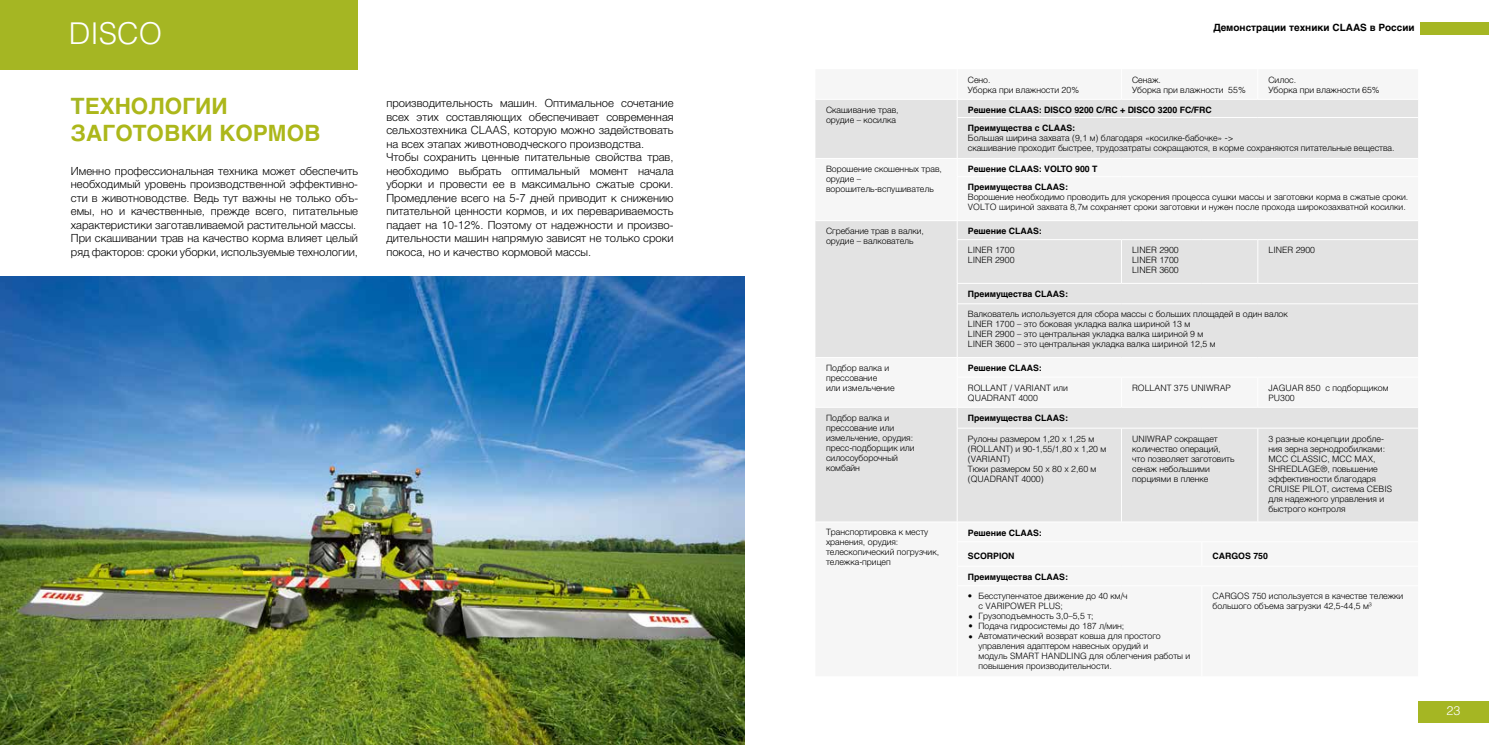
<style>
.page{position:relative;width:1489px;height:745px;background:#fff}
.page>*{position:absolute;margin:0;border:0;box-sizing:border-box;transform-origin:0 0}
.t1{font:300 30px "Helvetica";color:#fff}
.t2{font:700 22.5px/27px "Helvetica";color:#acb71a}
.t3{font:300 12.5px "Helvetica";color:#fff}
.t4{font:300 11.25px/13.5px "Helvetica";color:#000}
.t5{font:700 10px "Helvetica";color:#000}
.t6{font:300 8.75px/10px "Helvetica";color:#000}
.t7{font:700 8.75px/18.1px "Helvetica";color:#000}
.s1{color:#a5b623}
</style>
<div class="page">
<div style="left:1419px;top:22px;width:69px;height:13px;background:#a5b623"></div>
<div style="left:1417px;top:700px;width:71px;height:22px;background:#a5b623"></div>
<div style="left:0;top:0;width:357px;height:70px;background:#a5b623"></div>
<img style="left:0;top:276px;width:744px;height:468px">
<svg style="left:815px;top:100px;width:602px;height:421px;fill:#e3e3e3"></svg>
<svg style="left:956px;top:100px;width:1px;height:17px"></svg>
<hr style="left:956px;top:117px;width:165px;height:1px;background:#fff">
<hr style="left:956px;top:118px;width:1px;height:40px;background:#fff">
<hr style="left:1121px;top:117px;width:80px;height:1px;background:#fff">
<hr style="left:1201px;top:117px;width:56px;height:1px;background:#fff">
<hr style="left:1257px;top:117px;width:160px;height:1px;background:#fff">
<hr style="left:815px;top:158px;width:142px;height:1px;background:#fff">
<hr style="left:957px;top:158px;width:164px;height:1px;background:#fff">
<svg style="left:956px;top:159px;width:1px;height:17px"></svg>
<hr style="left:1121px;top:158px;width:80px;height:1px;background:#fff">
<hr style="left:1201px;top:158px;width:56px;height:1px;background:#fff">
<hr style="left:1257px;top:158px;width:160px;height:1px;background:#fff">
<hr style="left:956px;top:176px;width:165px;height:1px;background:#fff">
<hr style="left:956px;top:177px;width:1px;height:43px;background:#fff">
<hr style="left:1121px;top:176px;width:80px;height:1px;background:#fff">
<hr style="left:1201px;top:176px;width:56px;height:1px;background:#fff">
<hr style="left:1257px;top:176px;width:160px;height:1px;background:#fff">
<hr style="left:815px;top:220px;width:142px;height:1px;background:#fff">
<hr style="left:957px;top:220px;width:164px;height:1px;background:#fff">
<svg style="left:956px;top:221px;width:1px;height:18px"></svg>
<hr style="left:1121px;top:220px;width:80px;height:1px;background:#fff">
<hr style="left:1201px;top:220px;width:56px;height:1px;background:#fff">
<hr style="left:1257px;top:220px;width:160px;height:1px;background:#fff">
<hr style="left:956px;top:239px;width:165px;height:1px;background:#fff">
<hr style="left:956px;top:240px;width:1px;height:43px;background:#fff">
<hr style="left:1121px;top:239px;width:80px;height:1px;background:#fff">
<hr style="left:1121px;top:240px;width:1px;height:43px;background:#fff">
<hr style="left:1201px;top:239px;width:56px;height:1px;background:#fff">
<hr style="left:1257px;top:239px;width:160px;height:1px;background:#fff">
<hr style="left:1257px;top:240px;width:1px;height:43px;background:#fff">
<hr style="left:956px;top:283px;width:165px;height:1px;background:#fff">
<svg style="left:956px;top:283px;width:1px;height:20px"></svg>
<hr style="left:1121px;top:283px;width:80px;height:1px;background:#fff">
<hr style="left:1201px;top:283px;width:56px;height:1px;background:#fff">
<hr style="left:1257px;top:283px;width:160px;height:1px;background:#fff">
<hr style="left:956px;top:303px;width:165px;height:1px;background:#fff">
<hr style="left:956px;top:304px;width:1px;height:53px;background:#fff">
<hr style="left:1121px;top:303px;width:80px;height:1px;background:#fff">
<hr style="left:1201px;top:303px;width:56px;height:1px;background:#fff">
<hr style="left:1257px;top:303px;width:160px;height:1px;background:#fff">
<hr style="left:815px;top:357px;width:142px;height:1px;background:#fff">
<hr style="left:957px;top:357px;width:164px;height:1px;background:#fff">
<hr style="left:1121px;top:357px;width:80px;height:1px;background:#fff">
<hr style="left:1201px;top:357px;width:56px;height:1px;background:#fff">
<hr style="left:1257px;top:357px;width:160px;height:1px;background:#fff">
<hr style="left:956px;top:376px;width:165px;height:1px;background:#fff">
<hr style="left:1121px;top:376px;width:80px;height:1px;background:#fff">
<svg style="left:1121px;top:377px;width:1px;height:29px"></svg>
<hr style="left:1201px;top:376px;width:56px;height:1px;background:#fff">
<hr style="left:1257px;top:376px;width:160px;height:1px;background:#fff">
<svg style="left:1257px;top:377px;width:1px;height:29px"></svg>
<hr style="left:815px;top:406px;width:142px;height:1px;background:#fff">
<hr style="left:957px;top:406px;width:164px;height:1px;background:#fff">
<svg style="left:956px;top:358px;width:1px;height:69px"></svg>
<hr style="left:1121px;top:406px;width:80px;height:1px;background:#fff">
<hr style="left:1201px;top:406px;width:56px;height:1px;background:#fff">
<hr style="left:1257px;top:406px;width:160px;height:1px;background:#fff">
<hr style="left:956px;top:427px;width:165px;height:1px;background:#fff">
<hr style="left:956px;top:428px;width:1px;height:93px;background:#fff">
<hr style="left:1121px;top:427px;width:80px;height:1px;background:#fff">
<hr style="left:1121px;top:428px;width:1px;height:93px;background:#fff">
<hr style="left:1201px;top:427px;width:56px;height:1px;background:#fff">
<hr style="left:1257px;top:427px;width:160px;height:1px;background:#fff">
<hr style="left:1257px;top:428px;width:1px;height:93px;background:#fff">
<h1 class="t1" style="left:69px;top:8px;width:95px">DISCO</h1>
<h2 class="t2" style="left:71px;top:93px;width:251px"><span class="s1">Т</span>ЕХНОЛОГИИ<br>ЗАГОТОВКИ КОРМОВ</h2>
<p class="t4" style="left:71px;top:163px;width:289px">Именно профессиональная техника может обеспечить необходимый уровень производственной эффективно&shy;сти в животноводстве. Ведь тут важны не только объ&shy;емы, но и качественные, прежде всего, питательные характеристики заготавливаемой растительной массы.<br>При скашивании трав на качество корма влияет целый ряд факторов: сроки уборки, используемые технологии,</p>
<p class="t4" style="left:386px;top:96px;width:289px">производительность машин. Оптимальное сочетание всех этих составляющих обеспечивает современная сельхозтехника CLAAS, которую можно задействовать на всех этапах животноводческого производства.<br>Чтобы сохранить ценные питательные свойства трав, необходимо выбрать оптимальный момент начала уборки и провести ее в максимально сжатые сроки.<br>Промедление всего на 5-7 дней приводит к снижению питательной ценности кормов, и их перевариваемость падает на 10-12%. Поэтому от надежности и произво&shy;дительности машин напрямую зависят не только сроки покоса, но и качество кормовой массы.</p>
<p class="t5" style="left:1213px;top:20px;width:203px">Демонстрации техники CLAAS в России</p>
<p class="t6" style="left:967px;top:74px;width:113px">Сено.<br>Уборка при влажности 20%</p>
<p class="t6" style="left:1131px;top:74px;width:115px">Сенаж.<br>Уборка при влажности 55%</p>
<p class="t6" style="left:1268px;top:74px;width:113px">Силос.<br>Уборка при влажности 65%</p>
<p class="t6" style="left:826px;top:104px;width:74px">Скашивание трав, орудие – косилка</p>
<p class="t7" style="left:967px;top:101px;width:245px">Решение CLAAS: DISCO 9200 C/RC + DISCO 3200 FC/FRC<br>Преимущества с CLAAS:</p>
<p class="t6" style="left:967px;top:132px;width:428px">Большая ширина захвата (9,1 м) благодаря «косилке-бабочке» -&gt;<br>скашивание проходит быстрее, трудозатраты сокращаются, в корме сохраняются питательные вещества.</p>
<p class="t6" style="left:826px;top:163px;width:117px">Ворошение скошенных трав, орудие – ворошитель-вспушиватель</p>
<p class="t7" style="left:967px;top:160px;width:131px">Решение CLAAS: VOLTO 900 T<br>Преимущества CLAAS:</p>
<p class="t6" style="left:967px;top:191px;width:442px">Ворошение необходимо проводить для ускорения процесса сушки массы и заготовки корма в сжатые сроки.<br>VOLTO шириной захвата 8,7м сохраняет сроки заготовки и нужен после прохода широкозахватной косилки.</p>
<p class="t6" style="left:826px;top:225px;width:99px">Сгребание трав в валки, орудие – валкователь</p>
<p class="t7" style="left:967px;top:222px;width:75px">Решение CLAAS:</p>
<p class="t6" style="left:967px;top:244px;width:48px">LINER 1700<br>LINER 2900</p>
<p class="t6" style="left:1132px;top:244px;width:48px;text-align:justify">LINER 2900<br>LINER 1700<br>LINER 3600</p>
<p class="t6" style="left:1268px;top:244px;width:48px">LINER 2900</p>
<p class="t7" style="left:967px;top:285px;width:102px">Преимущества CLAAS:</p>
<p class="t6" style="left:967px;top:308px;width:321px">Валкователь используется для сбора массы с больших площадей в один валок LINER 1700 – это боковая укладка валка шириной 13 м<br>LINER 2900 – это центральная укладка валка шириной 9 м<br>LINER 3600 – это центральная укладка валка шириной 12,5 м</p>
<p class="t6" style="left:826px;top:362px;width:70px">Подбор валка и прессование<br>или измельчение</p>
<p class="t7" style="left:967px;top:359px;width:75px">Решение CLAAS:</p>
<p class="t6" style="left:967px;top:381px;width:102px">ROLLANT / VARIANT или<br>QUADRANT 4000</p>
<p class="t6" style="left:1132px;top:381px;width:100px">ROLLANT 375 UNIWRAP</p>
<p class="t6" style="left:1268px;top:381px;width:122px">JAGUAR 850 с подборщиком<br>PU300</p>
<p class="t6" style="left:826px;top:411px;width:90px">Подбор валка и прессование или измельчение, орудия: пресс-подборщик или силосоуборочный комбайн</p>
<p class="t7" style="left:967px;top:408px;width:102px">Преимущества CLAAS:</p>
<p class="t6" style="left:967px;top:432px;width:140px">Рулоны размером 1,20 x 1,25 м (ROLLANT) и 90-1,55/1,80 x 1,20 м (VARIANT)<br>Тюки размером 50 x 80 x 2,60 м (QUADRANT 4000)</p>
<p class="t6" style="left:1132px;top:432px;width:104px">UNIWRAP сокращает количество операций, что позволяет заготовить сенаж небольшими порциями в пленке</p>
<p class="t6" style="left:1268px;top:432px;width:125px">3 разные концепции дробле&shy;ния зерна зернодробилками:<br>MCC CLASSIC, MCC MAX,<br>SHREDLAGE®, повышение эффективности благодаря<br>CRUISE PILOT, система CEBIS для надежного управления и быстрого контроля</p>
<p class="t6" style="left:826px;top:526px;width:115px">Транспортировка к месту хранения, орудия: телескопический погрузчик, тележка-прицеп</p>
<p class="t7" style="left:967px;top:523px;width:75px">Решение CLAAS:</p>
<p class="t7" style="left:967px;top:546px;width:48px">SCORPION</p>
<p class="t7" style="left:1212px;top:546px;width:57px">CARGOS 750</p>
<p class="t7" style="left:967px;top:567px;width:102px">Преимущества CLAAS:</p>
<p class="t6" style="left:978px;top:590px;width:213px">Бесступенчатое движение до 40 км/ч<br>с VARIPOWER PLUS;<br>Грузоподъемность 3,0–5,5 т;<br>Подача гидросистемы до 187 л/мин; Автоматический возврат ковша для простого управления адаптером навесных орудий и<br>модуль SMART HANDLING для облегчения работы и повышения производительности.</p>
<p class="t6" style="left:1212px;top:590px;width:192px">CARGOS 750 используется в качестве тележки большого объема загрузки 42,5-44,5 м³</p>
<p class="t6" style="left:967px;top:589px;width:6px">•</p>
<p class="t6" style="left:968px;top:610px;width:6px;line-height:9.6px">• •</p>
<p class="t6" style="left:968px;top:630px;width:6px">•</p>
<h3 class="t3" style="left:1446px;top:699px;width:15px">23</h3>
</div>
